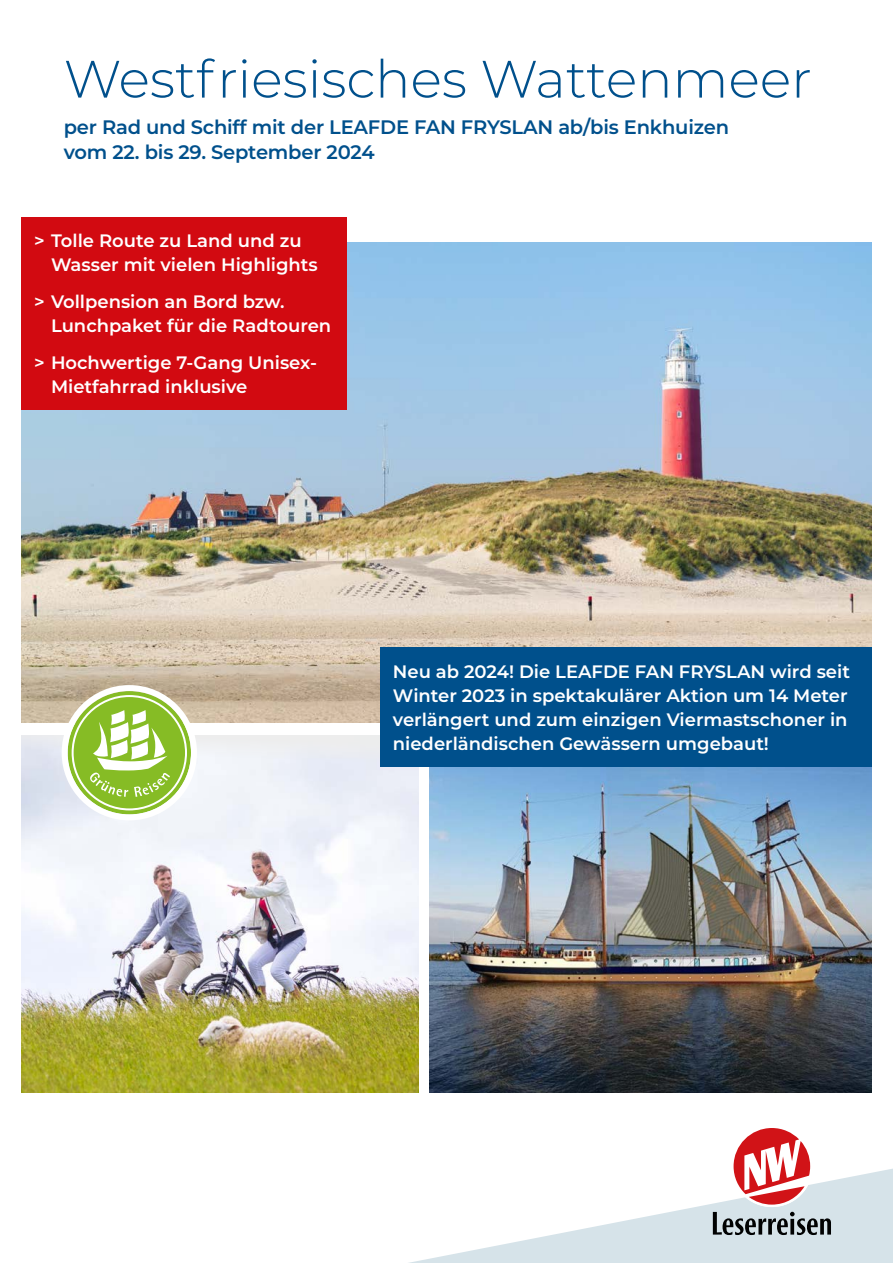
<style>
.page{position:relative;width:893px;height:1263px;background:#fff}
.page>*{position:absolute;margin:0;border:0;box-sizing:border-box;transform-origin:0 0}
.t1{font:300 52.5px "Montserrat";color:#00508c}
.t2{font:600 19.5px/25.5px "Montserrat";letter-spacing:-.01em;color:#00508c}
.t3{font:600 18px/24px "Montserrat";color:#fff}
</style>
<div class="page">
<svg style="left:409px;top:1168px;width:484px;height:95px"></svg>
<svg style="left:713px;top:1212px;width:118px;height:23px;background:#879094"></svg>
<div style="left:731px;top:1125px;width:82px;height:82px;background:#fff;border-radius:50%"></div>
<svg style="left:734px;top:1128px;width:76px;height:76px"></svg>
<img style="left:21px;top:242px;width:851px;height:480px">
<img style="left:21px;top:736px;width:398px;height:357px">
<img style="left:429px;top:767px;width:443px;height:326px">
<div style="left:21px;top:217px;width:326px;height:193px;background:#d20a11"></div>
<div style="left:380px;top:648px;width:492px;height:119px;background:#00508c"></div>
<svg style="left:68px;top:691px;width:123px;height:123px;background:#92c33c"></svg>
<div style="left:62px;top:685px;width:135px;height:135px;border:6px solid #fff;border-radius:50%"></div>
<div style="left:72px;top:695px;width:115px;height:115px;border:2px solid #fff;border-radius:50%"></div>
<svg style="left:90px;top:710px;width:80px;height:87px"></svg>
<h1 class="t1" style="left:64px;top:43px;width:750px">Westfriesisches Wattenmeer</h1>
<p class="t2" style="left:64px;top:113px;width:667px">per Rad und Schiff mit der LEAFDE FAN FRYSLAN ab/bis Enkhuizen vom 22. bis 29. September 2024</p>
<p class="t3" style="left:51px;top:228px;width:268px;text-indent:-17px">&gt; Tolle Route zu Land und zu<br>Wasser mit vielen Highlights</p>
<p class="t3" style="left:51px;top:289px;width:282px;text-indent:-17px">&gt; Vollpension an Bord bzw.<br>Lunchpaket für die Radtouren</p>
<p class="t3" style="left:51px;top:349px;width:267px;text-indent:-17px">&gt; Hochwertige 7-Gang Unisex-<br>Mietfahrrad inklusive</p>
<p class="t3" style="left:393px;top:659px;width:459px">Neu ab 2024! Die LEAFDE FAN FRYSLAN wird seit Winter 2023 in spektakulärer Aktion um 14 Meter verlängert und zum einzigen Viermastschoner in niederländischen Gewässern umgebaut!</p>
</div>
